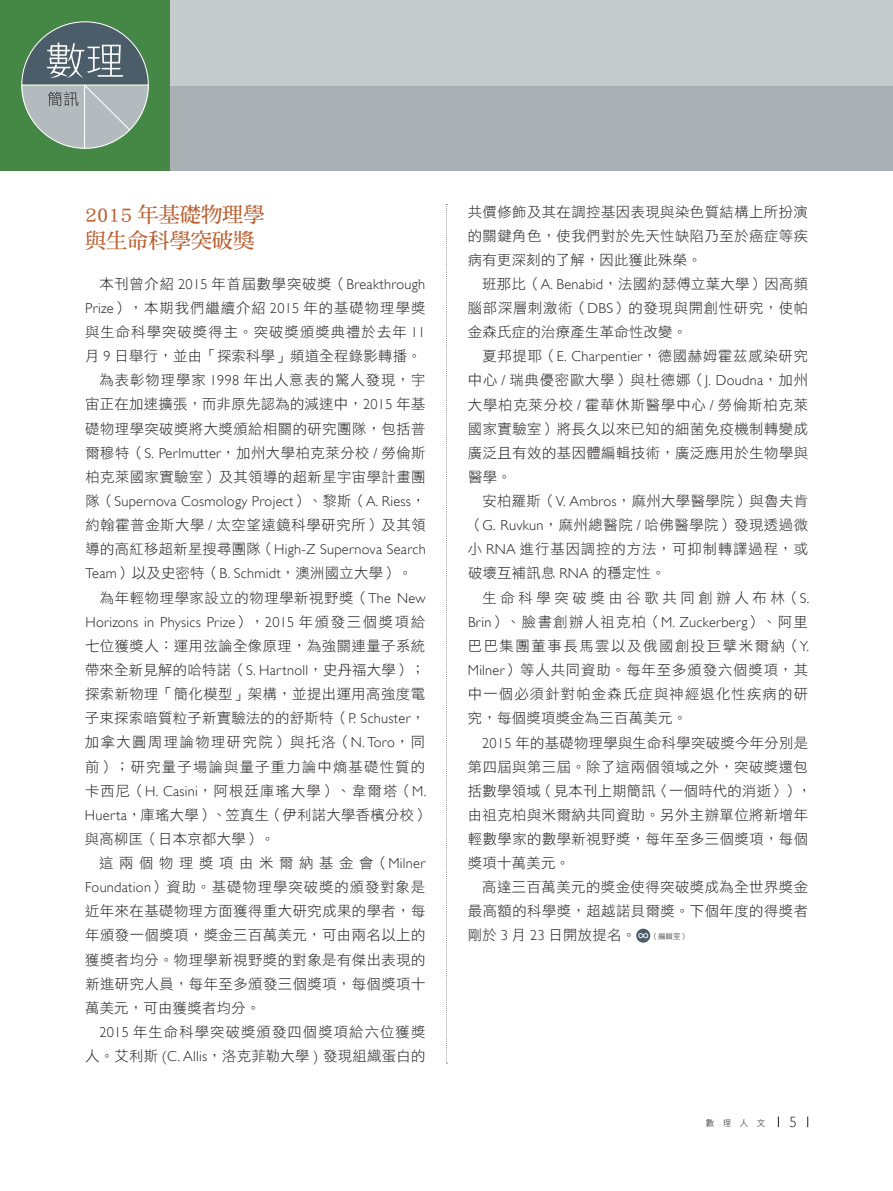
<style>
.page{position:relative;width:893px;height:1191px;background:#fff}
.page>*{position:absolute;margin:0;border:0;box-sizing:border-box;transform-origin:0 0}
.t1{font:21.3px/25.5px "DF Ming Std W7";letter-spacing:-.005em;color:#b95f30}
.t2{font:300 14.85px "Gill Sans";color:#231f20}
.t3{font:14.4px/24.2px "DF Hei Std W3";letter-spacing:.035em;color:#231f20;text-align:justify}
.t4{font:300 14.4px "Gill Sans";letter-spacing:.02em;color:#231f20}
.t5{font:14.4px/24.2px "DF Hei Std W3";letter-spacing:.075em;color:#231f20;text-align:right}
.t6{font:14.4px "DF Hei Std W3";letter-spacing:.255em;color:#231f20}
.t7{font:8.55px "DF Hei Std W3";color:#231f20}
.s1{font-family:"DF Hei Std W3";font-weight:400}
.s2{font-family:"Gill Sans";font-weight:300}
.s3{font-size:7.5px}
</style>
<div class="page">
<div style="left:0;top:0;width:170px;height:170px;background:#458744"></div>
<svg style="left:21px;top:21px;width:128px;height:127px"></svg>
<svg style="left:446px;top:204px;width:1px;height:859px"></svg>
<div style="left:170px;top:0;width:723px;height:170px;background:#a9afb2"></div>
<div style="left:170px;top:0;width:723px;height:85px;background:#c5cacc"></div>
<svg style="left:636px;top:928px;width:14px;height:14px"></svg>
<svg style="left:638px;top:933px;width:10px;height:5px"></svg>
<h1 class="t1" style="left:85px;top:202px;width:181px">2015 年基礎物理學與生命科學突破獎</h1>
<p class="t4" style="left:99px;top:276px;width:327px"><span class="s1">本刊曾介紹</span> 2015 <span class="s1">年首屆數學突破獎（</span>Breakthrough</p>
<p class="t3" style="left:85px;top:295px;width:342px;text-align:right"><span class="s2">Prize</span>），本期我們繼續介紹 <span class="s2">2015</span> 年的基礎物理學獎與生命科學突破獎得主。突破獎頒獎典禮於去年 <span class="s2">11</span>月 <span class="s2">9</span> 日舉行，並由「探索科學」頻道全程錄影轉播。為表彰物理學家 <span class="s2">1998</span> 年出人意表的驚人發現，宇宙正在加速擴張，而非原先認為的減速中，<span class="s2">2015</span> 年基礎物理學突破獎將大獎頒給相關的研究團隊，包括普爾穆特（<span class="s2">S. Perlmutter</span>，加州大學柏克萊分校 <span class="s2">/</span> 勞倫斯柏克萊國家實驗室）及其領導的超新星宇宙學計畫團</p>
<p class="t4" style="left:85px;top:493px;width:342px"><span class="s1">隊（</span>Supernova Cosmology Project<span class="s1">）、黎斯（</span>A. Riess<span class="s1">，</span></p>
<p class="t3" style="left:85px;top:512px;width:342px">約翰霍普金斯大學 <span class="s2">/</span> 太空望遠鏡科學研究所）及其領</p>
<p class="t4" style="left:86px;top:541px;width:342px"><span class="s1">導的高紅移超新星搜尋團隊（</span>High-Z Supernova Search</p>
<p class="t3" style="left:100px;top:561px;width:327px;text-indent:-14px"><span class="s2">Team</span>）以及史密特（<span class="s2">B. Schmidt</span>，澳洲國立大學）。為年輕物理學家設立的物理學新視野獎（<span class="s2">The New</span></p>
<p class="t4" style="left:86px;top:613px;width:341px">Horizons in Physics Prize<span class="s1">），</span>2015 <span class="s1">年頒發三個獎項給</span></p>
<p class="t3" style="left:85px;top:633px;width:345px;text-align:left">七位獲獎人：運用弦論全像原理，為強關連量子系統帶來全新見解的哈特諾（<span class="s2">S. Hartnoll</span>，史丹福大學）；探索新物理「簡化模型」架構，並提出運用高強度電子束探索暗質粒子新實驗法的的舒斯特（<span class="s2">P. Schuster</span>，加拿大圓周理論物理研究院）與托洛（<span class="s2">N.Toro</span>，同前）；研究量子場論與量子重力論中熵基礎性質的卡西尼（<span class="s2">H. Casini</span>，阿根廷庫瑤大學）、韋爾塔（<span class="s2">M.<br>Huerta</span>，庫瑤大學）、笠真生（伊利諾大學香檳分校）與高柳匡（日本京都大學）。</p>
<p class="t3" style="left:85px;top:850px;width:342px;text-indent:14px">這兩個物理獎項由米爾納基金會（<span class="s2">Milner Foundation</span>）資助。基礎物理學突破獎的頒發對象是近年來在基礎物理方面獲得重大研究成果的學者，每年頒發一個獎項，獎金三百萬美元，可由兩名以上的獲獎者均分。物理學新視野獎的對象是有傑出表現的新進研究人員，每年至多頒發三個獎項，每個獎項十萬美元，可由獲獎者均分。</p>
<p class="t5" style="left:85px;top:1019px;width:342px"><span class="s2">2015</span> 年生命科學突破獎頒發四個獎項給六位獲獎人。艾利斯 <span class="s2">(C. Allis</span>，洛克菲勒大學 <span class="s2">)</span> 發現組織蛋白的</p>
<p class="t3" style="left:468px;top:199px;width:342px">共價修飾及其在調控基因表現與染色質結構上所扮演的關鍵角色，使我們對於先天性缺陷乃至於癌症等疾病有更深刻的了解，因此獲此殊榮。</p>
<p class="t3" style="left:468px;top:271px;width:342px;text-indent:14px">班那比（<span class="s2">A. Benabid</span>，法國約瑟傅立葉大學）因高頻腦部深層刺激術（<span class="s2">DBS</span>）的發現與開創性研究，使帕金森氏症的治療產生革命性改變。</p>
<p class="t3" style="left:468px;top:344px;width:342px;text-indent:14px">夏邦提耶（<span class="s2">E. Charpentier</span>，德國赫姆霍茲感染研究中心 <span class="s2">/</span> 瑞典優密歐大學）與杜德娜（<span class="s2">J. Doudna</span>，加州大學柏克萊分校 <span class="s2">/</span> 霍華休斯醫學中心 <span class="s2">/</span> 勞倫斯柏克萊國家實驗室）將長久以來已知的細菌免疫機制轉變成廣泛且有效的基因體編輯技術，廣泛應用於生物學與醫學。</p>
<p class="t3" style="left:468px;top:488px;width:342px;text-indent:14px">安柏羅斯（<span class="s2">V. Ambros</span>，麻州大學醫學院）與魯夫肯（<span class="s2">G. Ruvkun</span>，麻州總醫院 <span class="s2">/</span> 哈佛醫學院）發現透過微小 <span class="s2">RNA</span> 進行基因調控的方法，可抑制轉譯過程，或破壞互補訊息 <span class="s2">RNA</span> 的穩定性。</p>
<p class="t6" style="left:482px;top:589px;width:328px">生命科學突破獎由谷歌共同創辦人布林（<span class="s2">S.</span></p>
<p class="t4" style="left:468px;top:613px;width:341px">Brin<span class="s1">）、臉書創辦人祖克柏（</span>M. Zuckerberg<span class="s1">）、阿里</span></p>
<p class="t3" style="left:468px;top:633px;width:343px">巴巴集團董事長馬雲以及俄國創投巨擘米爾納（<span class="s2">Y.<br>Milner</span>）等人共同資助。每年至多頒發六個獎項，其中一個必須針對帕金森氏症與神經退化性疾病的研究，每個獎項獎金為三百萬美元。</p>
<p class="t3" style="left:468px;top:730px;width:345px;text-align:left;text-indent:14px"><span class="s2">2015</span> 年的基礎物理學與生命科學突破獎今年分別是第四屆與第三屆。除了這兩個領域之外，突破獎還包括數學領域（見本刊上期簡訊〈一個時代的消逝〉），由祖克柏與米爾納共同資助。另外主辦單位將新增年輕數學家的數學新視野獎，每年至多三個獎項，每個獎項十萬美元。</p>
<p class="t3" style="left:468px;top:875px;width:342px;text-indent:14px">高達三百萬美元的獎金使得突破獎成為全世界獎金最高額的科學獎，超越諾貝爾獎。下個年度的得獎者剛於 <span class="s2">3</span> 月 <span class="s2">23</span> 日開放提名。 <span class="s3">（編輯室）</span></p>
<p class="t7" style="left:706px;top:1118px;width:61px">數　理　人　文</p>
<p class="t2" style="left:789px;top:1113px;width:9px">5</p>
</div>
